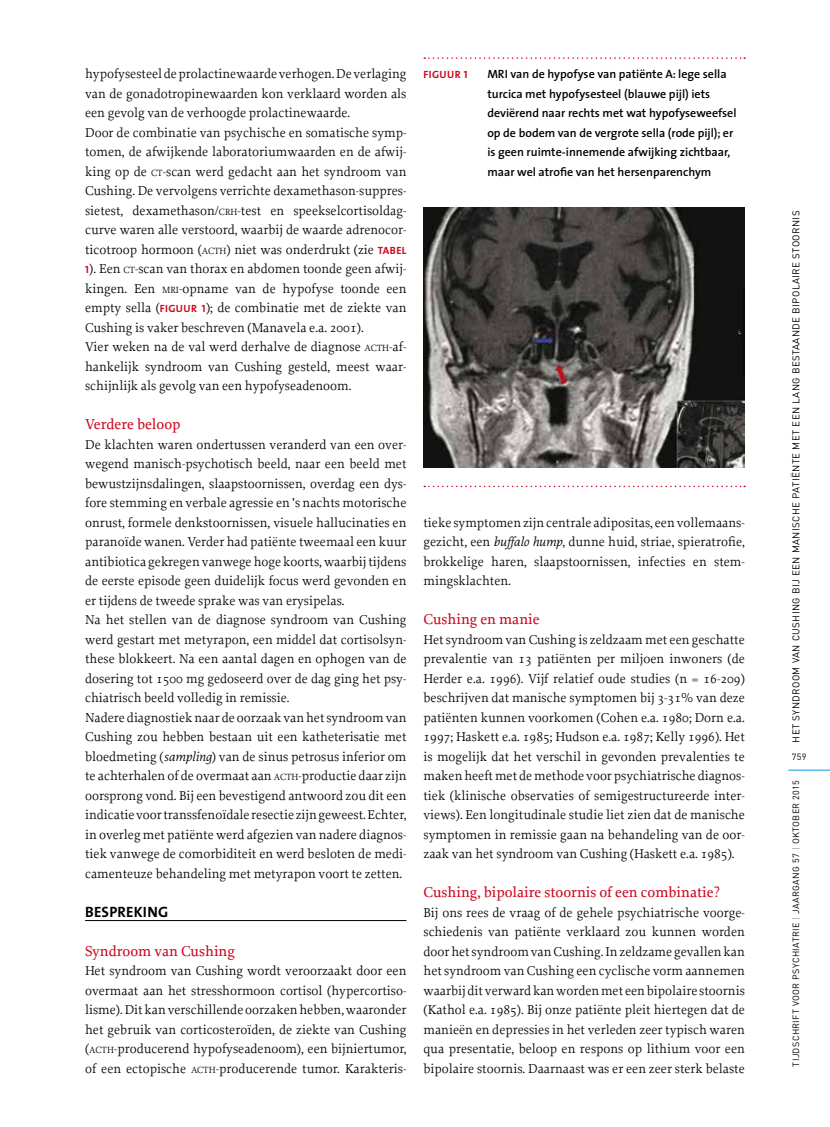
<style>
.page{position:relative;width:830px;height:1127px;background:#fff}
.page>*{position:absolute;margin:0;border:0;box-sizing:border-box;transform-origin:0 0}
.t1{font:500 15px "Proforma";color:#cd071e}
.t2{font:700 15px "The Sans";letter-spacing:.01em;color:#000}
.t3{font:13.5px/19.5px "Proforma";color:#000;text-align:justify}
.t4{font:600 12px/19.5px "The Sans";color:#000}
.t5{font:10.5px "The Sans Bold Caps";letter-spacing:.04em;color:#cd071e}
.t6{font:9.75px "DIN";letter-spacing:.04em;color:#000}
.t7{font:9px "DIN";letter-spacing:.04em;color:#000}
.s1{font-size:9.45px}
.s2{font-family:"The Sans Bold Caps";font-size:10.5px;color:#cd071e}
.s3{font-style:italic}
.s4{font-style:inherit}
.s5{color:#9c9e9f}
</style>
<div class="page">
<hr style="left:788px;top:770px;width:41px;height:1px;background:#009ee0">
<hr style="left:85px;top:920px;width:321px;height:1px;background:#000">
<svg style="left:424px;top:486px;width:320px;height:1px"></svg>
<svg style="left:424px;top:57px;width:320px;height:2px"></svg>
<img style="left:423px;top:208px;width:321px;height:259px">
<p class="t3" style="left:85px;top:64px;width:323px;text-align:left">hypofysesteel de prolactinewaarde verhogen. De verlaging van de gonadotropinewaarden kon verklaard worden als een gevolg van de verhoogde prolactinewaarde.<br>Door de combinatie van psychische en somatische symp&shy;tomen, de afwijkende laboratoriumwaarden en de afwij&shy;king op de <span class="s1">CT</span>-scan werd gedacht aan het syndroom van Cushing. De vervolgens verrichte dexamethason-suppres&shy;sietest, dexamethason/<span class="s1">CRH</span>-test en speekselcortisoldag&shy;curve waren alle verstoord, waarbij de waarde adrenocor&shy;ticotroop hormoon (<span class="s1">ACTH</span>) niet was onderdrukt (zie <span class="s2">TABEL 1</span>). Een <span class="s1">CT</span>-scan van thorax en abdomen toonde geen afwij&shy;kingen. Een <span class="s1">MRI</span>-opname van de hypofyse toonde een empty sella (<span class="s2">FIGUUR 1</span>); de combinatie met de ziekte van Cushing is vaker beschreven (Manavela e.a. 2001).<br>Vier weken na de val werd derhalve de diagnose <span class="s1">ACTH</span>-af&shy;hankelijk syndroom van Cushing gesteld, meest waar&shy;schijnlijk als gevolg van een hypofyseadenoom.</p>
<p class="t1" style="left:85px;top:415px;width:97px">Verdere beloop</p>
<p class="t3" style="left:85px;top:434px;width:323px;text-align:left">De klachten waren ondertussen veranderd van een over&shy;wegend manisch-psychotisch beeld, naar een beeld met bewustzijnsdalingen, slaapstoornissen, overdag een dys&shy;fore stemming en verbale agressie en ’s nachts motorische onrust, formele denkstoornissen, visuele hallucinaties en paranoïde wanen. Verder had patiënte tweemaal een kuur antibiotica gekregen vanwege hoge koorts, waarbij tijdens de eerste episode geen duidelijk focus werd gevonden en er tijdens de tweede sprake was van erysipelas.<br>Na het stellen van de diagnose syndroom van Cushing werd gestart met metyrapon, een middel dat cortisolsyn&shy;these blokkeert. Na een aantal dagen en ophogen van de dosering tot 1500 mg gedoseerd over de dag ging het psy&shy;chiatrisch beeld volledig in remissie.<br>Nadere diagnostiek naar de oorzaak van het syndroom van Cushing zou hebben bestaan uit een katheterisatie met bloedmeting (<span class="s3">sampling</span>) van de sinus petrosus inferior om te achterhalen of de overmaat aan <span class="s1">ACTH</span>-productie daar zijn oorsprong vond. Bij een bevestigend antwoord zou dit een indicatie voor transsfenoïdale resectie zijn geweest. Echter, in overleg met patiënte werd afgezien van nadere diagnos&shy;tiek vanwege de comorbiditeit en werd besloten de medi&shy;camenteuze behandeling met metyrapon voort te zetten.</p>
<p class="t2" style="left:85px;top:899px;width:84px">BESPREKING</p>
<p class="t1" style="left:85px;top:941px;width:151px">Syndroom van Cushing</p>
<p class="t3" style="left:85px;top:961px;width:323px">Het syndroom van Cushing wordt veroorzaakt door een overmaat aan het stresshormoon cortisol (hypercortiso&shy;lisme). Dit kan verschillende oorzaken hebben, waaronder het gebruik van corticosteroïden, de ziekte van Cushing (<span class="s1">ACTH</span>-producerend hypofyseadenoom), een bijniertumor, of een ectopische <span class="s1">ACTH</span>-producerende tumor. Karakteris-</p>
<p class="t5" style="left:423px;top:66px;width:46px">FIGUUR 1</p>
<p class="t4" style="left:487px;top:64px;width:250px"><span class="s4">MRI</span> van de hypofyse van patiënte A: lege sella turcica met hypofysesteel (blauwe pijl) iets deviërend naar rechts met wat hypofyseweefsel op de bodem van de vergrote sella (rode pijl); er is geen ruimte-innemende afwijking zichtbaar, maar wel atrofie van het hersenparenchym</p>
<p class="t3" style="left:423px;top:512px;width:323px">tieke symptomen zijn centrale adipositas, een vollemaans&shy;gezicht, een <span class="s3">buffalo hump</span>, dunne huid, striae, spieratrofie, brokkelige haren, slaapstoornissen, infecties en stem&shy;mingsklachten.</p>
<p class="t1" style="left:423px;top:610px;width:118px">Cushing en manie</p>
<p class="t3" style="left:423px;top:629px;width:323px">Het syndroom van Cushing is zeldzaam met een geschatte prevalentie van 13 patiënten per miljoen inwoners (de Herder e.a. 1996). Vijf relatief oude studies (n = 16-209) beschrijven dat manische symptomen bij 3-31% van deze patiënten kunnen voorkomen (Cohen e.a. 1980; Dorn e.a.<br>1997; Haskett e.a. 1985; Hudson e.a. 1987; Kelly 1996). Het is mogelijk dat het verschil in gevonden prevalenties te maken heeft met de methode voor psychiatrische diagnos&shy;tiek (klinische observaties of semigestructureerde inter&shy;views). Een longitudinale studie liet zien dat de manische symptomen in remissie gaan na behandeling van de oor&shy;zaak van het syndroom van Cushing (Haskett e.a. 1985).</p>
<p class="t1" style="left:423px;top:883px;width:297px">Cushing, bipolaire stoornis of een combinatie?</p>
<p class="t3" style="left:423px;top:902px;width:323px">Bij ons rees de vraag of de gehele psychiatrische voorge&shy;schiedenis van patiënte verklaard zou kunnen worden door het syndroom van Cushing. In zeldzame gevallen kan het syndroom van Cushing een cyclische vorm aannemen waarbij dit verward kan worden met een bipolaire stoornis (Kathol e.a. 1985). Bij onze patiënte pleit hiertegen dat de manieën en depressies in het verleden zeer typisch waren qua presentatie, beloop en respons op lithium voor een bipolaire stoornis. Daarnaast was er een zeer sterk belaste</p>
<p class="t6" style="left:789px;top:742px;width:533px;rotate:-90deg">HET SYNDROOM VAN CUSHING BIJ EEN MANISCHE PATIËNTE MET EEN LANG BESTAANDE BIPOLAIRE STOORNIS</p>
<p class="t7" style="left:791px;top:751px;width:16px">759</p>
<p class="t7" style="left:789px;top:1066px;width:288px;rotate:-90deg">TIJDSCHRIFT VOOR PSYCHIATRIE <span class="s5">|</span> JAARGANG 57 <span class="s5">|</span> OKTOBER 2015</p>
</div>
